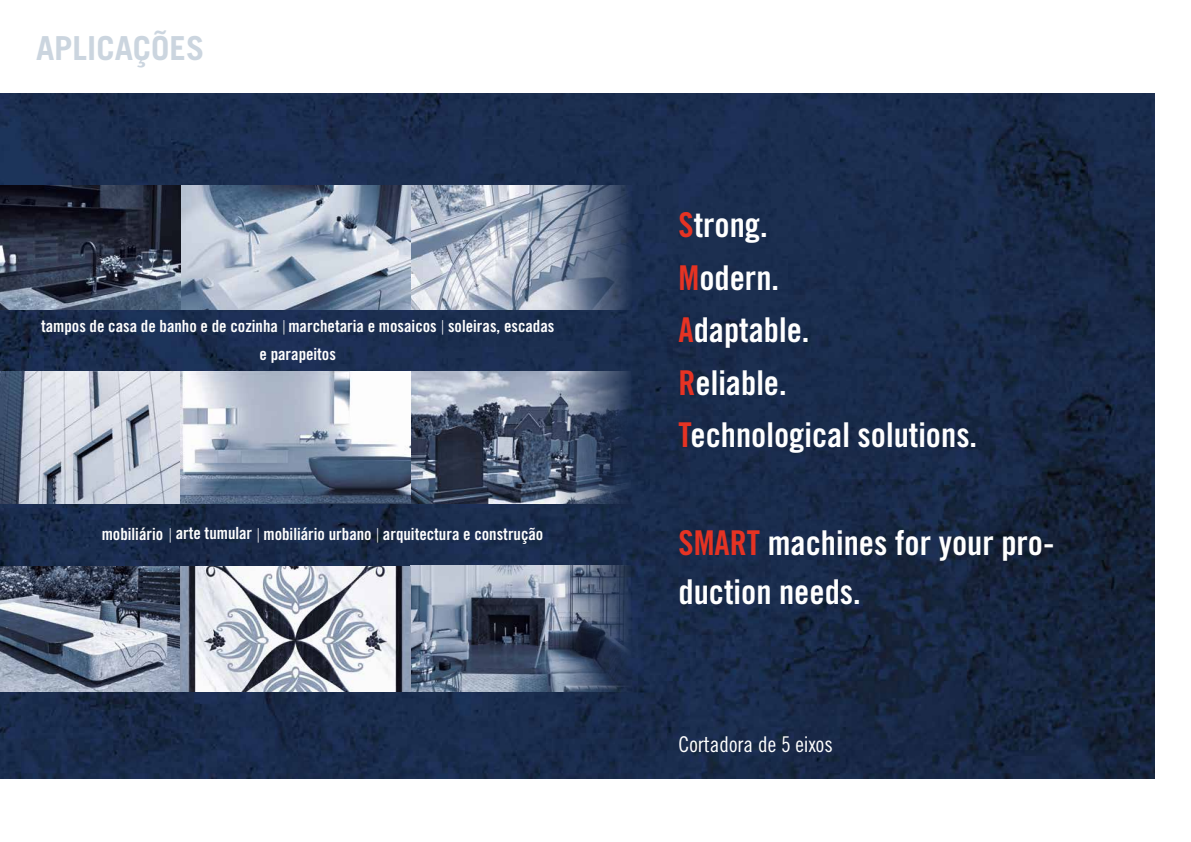
<style>
.page{position:relative;width:1191px;height:842px;background:#fff}
.page>*{position:absolute;margin:0;border:0;box-sizing:border-box;transform-origin:0 0}
.t1{font:34.2px/52.4px "Trade Gothic LT Std Bd Cn 20";color:#fff}
.t2{font:700 33.1px "Trade Gothic LT Std";color:#cbd5df}
.t3{font:21.7px "Trade Gothic LT Std Cn 18";color:#fff}
.t4{font:16.8px/27.6px "Trade Gothic LT Std Bd Cn 20";color:#fff;text-align:center}
.s1{font-family:"Trade Gothic LT Std Cn 18 Obl";font-size:13px}
.s2{color:#e63323}
</style>
<div class="page">
<img style="left:0;top:94px;width:1154px;height:685px">
<img style="left:0;top:566px;width:631px;height:126px">
<img style="left:410px;top:186px;width:221px;height:123px">
<img style="left:0;top:186px;width:410px;height:123px">
<img style="left:0;top:372px;width:180px;height:131px">
<img style="left:410px;top:372px;width:221px;height:131px">
<img style="left:180px;top:372px;width:230px;height:131px">
<h2 class="t2" style="left:36px;top:28px;width:170px">APLICAÇÕES</h2>
<p class="t4" style="left:41px;top:313px;width:515px">tampos de casa de banho e de cozinha <span class="s1">|</span> marchetaria e mosaicos <span class="s1">|</span> soleiras, escadas e parapeitos</p>
<p class="t4" style="left:102px;top:520px;width:443px">mobiliário <span class="s1">|</span> arte tumular <span class="s1">|</span> mobiliário urbano <span class="s1">|</span> arquitectura e construção</p>
<h1 class="t1" style="left:678px;top:199px;width:300px"><span class="s2">S</span>trong.<br><span class="s2">M</span>odern.<br><span class="s2">A</span>daptable.<br><span class="s2">R</span>eliable.<br><span class="s2">T</span>echnological solutions.</h1>
<h1 class="t1" style="left:678px;top:518px;width:377px;line-height:49px"><span class="s2">SMART</span> machines for your pro&shy;duction needs.</h1>
<p class="t3" style="left:678px;top:732px;width:156px">Cortadora de 5 eixos</p>
</div>
